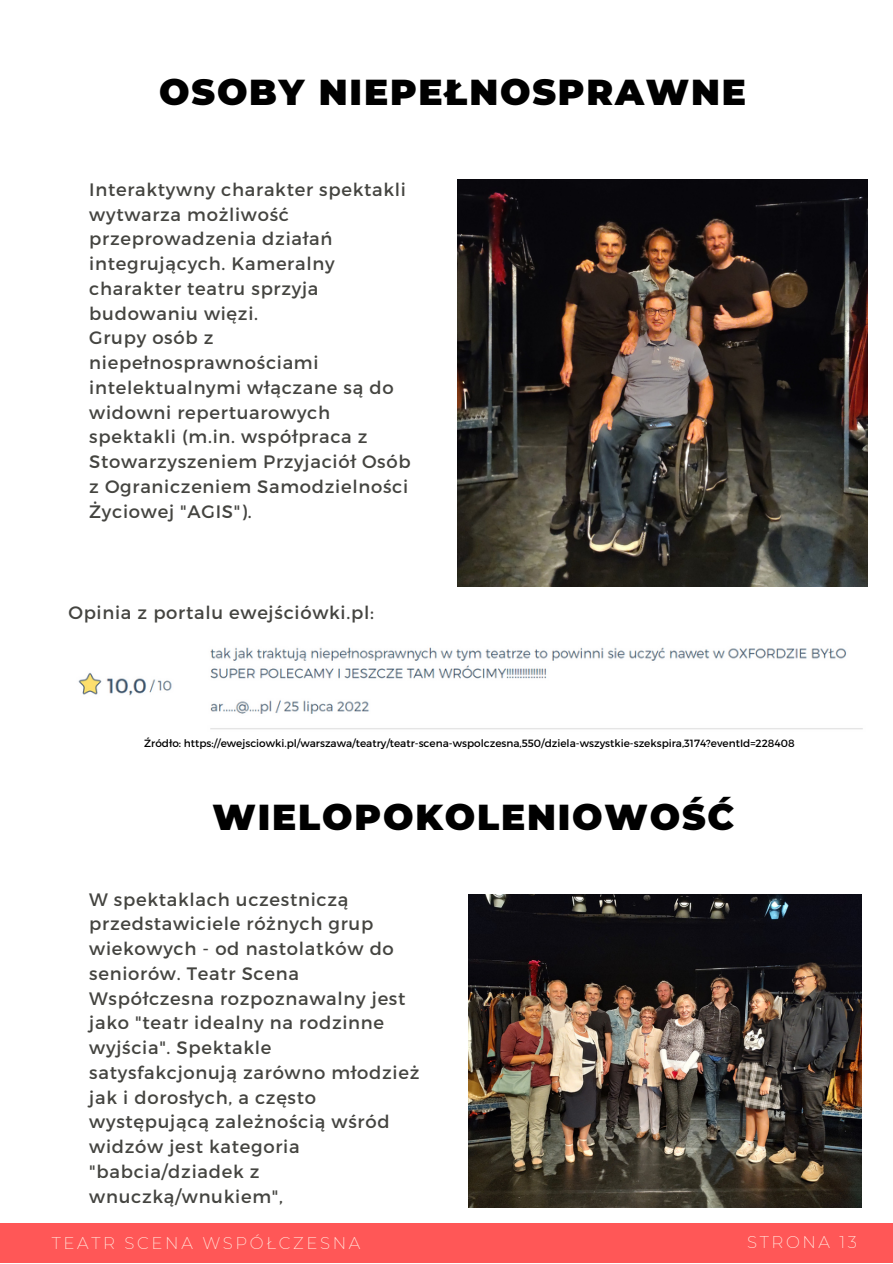
<style>
.page{position:relative;width:893px;height:1264px;background:#fff}
.page>*{position:absolute;margin:0;border:0;box-sizing:border-box;transform-origin:0 0}
.t1{font:900 36px "Montserrat";letter-spacing:.05em;color:#000}
.t2{font:18px/24.8px "Montserrat";letter-spacing:.04em;color:#444440}
.t3{font:200 16.5px "Montserrat";letter-spacing:.16em;color:#fff9ed}
.t4{font:10.5px "Montserrat";color:#000}
</style>
<div class="page">
<img style="left:457px;top:180px;width:410px;height:407px">
<img style="left:78px;top:647px;width:785px;height:83px">
<img style="left:468px;top:894px;width:393px;height:313px">
<div style="left:0;top:1223px;width:892px;height:39px;background:#ff5757"></div>
<h1 class="t1" style="left:159px;top:70px;width:588px">OSOBY NIEPEŁNOSPRAWNE</h1>
<p class="t2" style="left:89px;top:176px;width:323px">Interaktywny charakter spektakli wytwarza możliwość przeprowadzenia działań integrujących. Kameralny charakter teatru sprzyja budowaniu więzi.<br>Grupy osób z niepełnosprawnościami intelektualnymi włączane są do widowni repertuarowych spektakli (m.in. współpraca z<br>Stowarzyszeniem Przyjaciół Osób z Ograniczeniem Samodzielności<br>Życiowej "AGIS").</p>
<p class="t2" style="left:68px;top:599px;width:307px">Opinia z portalu ewejściówki.pl:</p>
<p class="t4" style="left:144px;top:736px;width:651px">Źródło: https://ewejsciowki.pl/warszawa/teatry/teatr-scena-wspolczesna,550/dziela-wszystkie-szekspira,3174?eventId=228408</p>
<h1 class="t1" style="left:212px;top:795px;width:523px">WIELOPOKOLENIOWOŚĆ</h1>
<p class="t2" style="left:89px;top:886px;width:331px">W spektaklach uczestniczą przedstawiciele różnych grup wiekowych - od nastolatków do seniorów. Teatr Scena<br>Współczesna rozpoznawalny jest jako "teatr idealny na rodzinne wyjścia". Spektakle satysfakcjonują zarówno młodzież jak i dorosłych, a często występującą zależnością wśród widzów jest kategoria "babcia/dziadek z wnuczką/wnukiem",</p>
<p class="t3" style="left:52px;top:1232px;width:310px">TEATR SCENA WSPÓŁCZESNA</p>
<p class="t3" style="left:747px;top:1231px;width:111px">STRONA 13</p>
</div>
